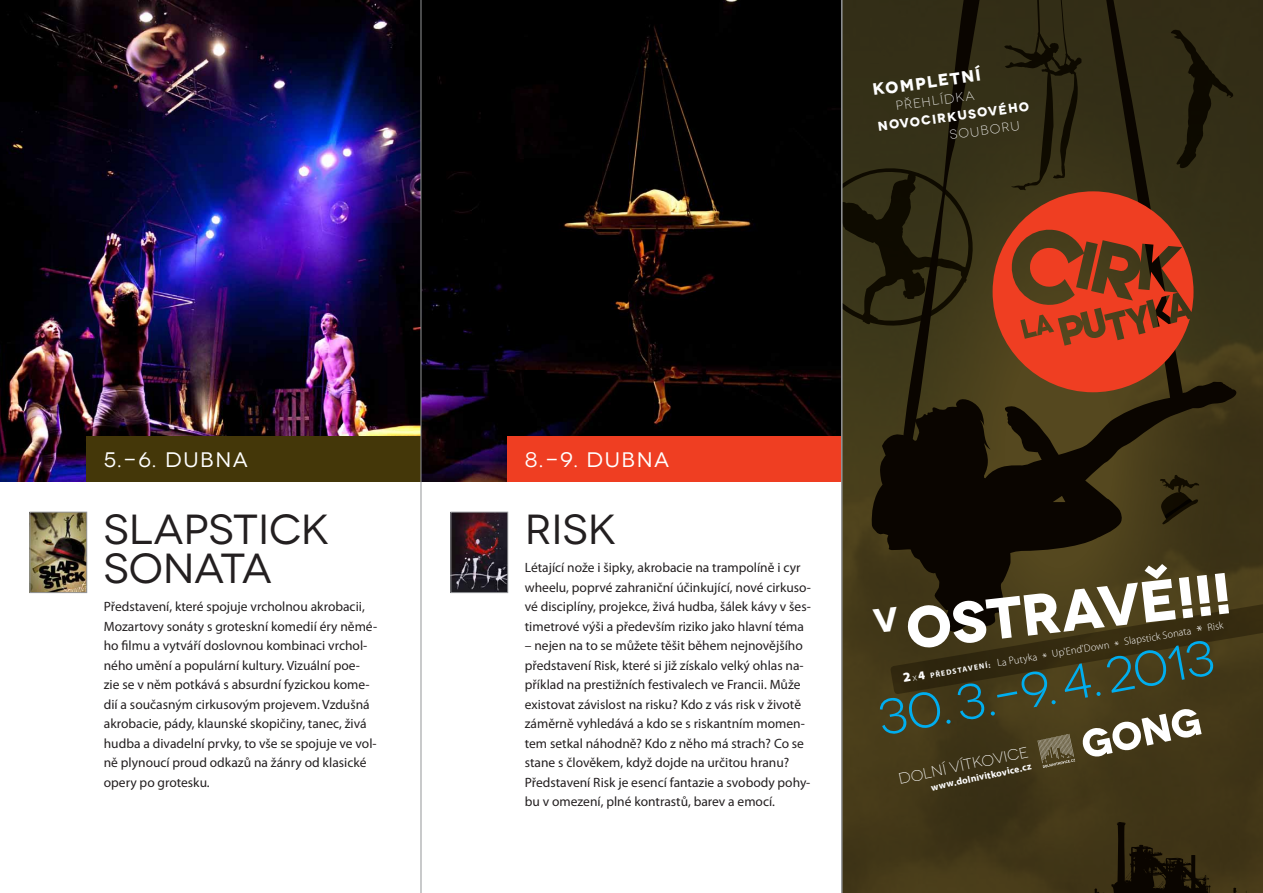
<style>
.page{position:relative;width:1263px;height:893px;background:#fff}
.page>*{position:absolute;margin:0;border:0;box-sizing:border-box;transform-origin:0 0}
.t1{font:700 57.9px "Novecentowide";color:#fff}
.t2{font:49.2px "Novecentowide";color:#00aeef}
.t3{font:42px/39px "Novecentowide";letter-spacing:-.005em;color:#231f20}
.t4{font:21px "Novecentowide";letter-spacing:.075em;color:#fff}
.t5{font:700 16.5px "Novecentowide";color:#fff}
.t6{font:300 15.3px "Novecentowide";color:#fff}
.t7{font:13.5px/19.5px "Myriad Pro";color:#231f20}
.t8{font:300 12.9px "Novecentowide";color:#fff}
.t9{font:700 12.9px "Novecentowide";color:#fff}
.t10{font:300 10.35px "Myriad Pro";color:#fff}
.t11{font:700 9.75px "Myriad Pro";color:#fff}
.t12{font:700 7.65px "Myriad Pro";color:#fff}
.s1{font-size:15.9px}
.s2{font-weight:900;font-size:12.15px}
</style>
<div class="page">
<img style="left:843px;top:0;width:420px;height:821px">
<svg style="left:843px;top:821px;width:420px;height:72px;background:#3b3114"></svg>
<svg style="left:843px;top:161px;width:27px;height:170px;background:#2d2912"></svg>
<svg style="left:1081px;top:708px;width:120px;height:50px"></svg>
<svg style="left:1037px;top:734px;width:38px;height:34px"></svg>
<img style="left:0;top:0;width:841px;height:482px">
<div style="left:86px;top:437px;width:335px;height:45px;background:#443709"></div>
<div style="left:507px;top:437px;width:335px;height:45px;background:#ef3e22"></div>
<img style="left:32px;top:514px;width:53px;height:77px">
<div style="left:30px;top:512px;width:57px;height:81px;border:1px solid #939598"></div>
<img style="left:453px;top:514px;width:53px;height:77px">
<div style="left:451px;top:512px;width:57px;height:81px;border:1px solid #939598"></div>
<svg style="left:870px;top:0;width:367px;height:632px;background:#2e2711"></svg>
<svg style="left:1160px;top:475px;width:39px;height:49px;background:#2a230d"></svg>
<svg style="left:992px;top:0;width:241px;height:392px;background:#623218"></svg>
<hr style="left:841px;top:0;width:1px;height:893px;background:#939598">
<hr style="left:421px;top:0;width:1px;height:893px;background:#939598">
<hr style="left:842px;top:0;width:1px;height:893px;background:#939598">
<svg style="left:890px;top:601px;width:373px;height:93px;background:#3f3415"></svg>
<h3 class="t4" style="left:104px;top:447px;width:145px">5.-6. DUBNA</h3>
<h3 class="t3" style="left:104px;top:511px;width:227px">SLAPSTICK<br>SONATA</h3>
<p class="t7" style="left:104px;top:597px;width:275px">Představení, které spojuje vrcholnou akrobacii, Mozartovy sonáty s groteskní komedií éry němé&shy;ho filmu a vytváří doslovnou kombinaci vrchol&shy;ného umění a populární kultury. Vizuální poe&shy;zie se v něm potkává s absurdní fyzickou kome&shy;dií a současným cirkusovým projevem. Vzdušná akrobacie, pády, klaunské skopičiny, tanec, živá hudba a divadelní prvky, to vše se spojuje ve vol&shy;ně plynoucí proud odkazů na žánry od klasické opery po grotesku.</p>
<p class="t5" style="left:871px;top:80px;width:110px;rotate:-8deg">kompletní</p>
<p class="t8" style="left:895px;top:99px;width:81px;rotate:-8deg">přehlídkA</p>
<p class="t9" style="left:877px;top:119px;width:154px;rotate:-8deg">novocirkusového</p>
<p class="t8" style="left:949px;top:128px;width:72px;rotate:-8deg">souboru</p>
<h3 class="t4" style="left:525px;top:447px;width:146px">8.-9. DUBNA</h3>
<h3 class="t3" style="left:525px;top:511px;width:93px">RISK</h3>
<p class="t7" style="left:525px;top:558px;width:288px">Létající nože i šipky, akrobacie na trampolíně i cyr wheelu, poprvé zahraniční účinkující, nové cirkuso&shy;vé disciplíny, projekce, živá hudba, šálek kávy v šes&shy;timetrové výši a především riziko jako hlavní téma</p>
<p class="t7" style="left:525px;top:636px;width:287px">– nejen na to se můžete těšit během nejnovějšího představení Risk, které si již získalo velký ohlas na&shy;příklad na prestižních festivalech ve Francii. Může existovat závislost na risku? Kdo z vás risk v životě záměrně vyhledává a kdo se s riskantním momen&shy;tem setkal náhodně? Kdo z něho má strach? Co se stane s člověkem, když dojde na určitou hranu?<br>Představení Risk je esencí fantazie a svobody pohy&shy;bu v omezení, plné kontrastů, barev a emocí.</p>
<h1 class="t1" style="left:871px;top:595px;width:360px;rotate:-6deg"><sup>v</sup> oSTRAVĚ!!!</h1>
<p class="t10" style="left:1123px;top:636px;width:102px;rotate:-10deg">Slapstick Sonata <span class="s1">*</span> Risk</p>
<h2 class="t2" style="left:873px;top:689px;width:343px;rotate:-10deg">30. 3.–9. 4. 2013</h2>
<p class="t10" style="left:1051px;top:648px;width:60px;rotate:-10deg">Up'End'Down</p>
<p class="t10" style="left:996px;top:657px;width:42px;rotate:-10deg">La Putyka</p>
<p class="t12" style="left:917px;top:672px;width:75px;rotate:-9deg"><span class="s2">4</span> představení:</p>
<p class="t6" style="left:897px;top:770px;width:134px;rotate:-12deg">dolní vítkovice</p>
<p class="t11" style="left:930px;top:781px;width:104px;rotate:-12deg">www.dolnivitkovice.cz</p>
</div>
